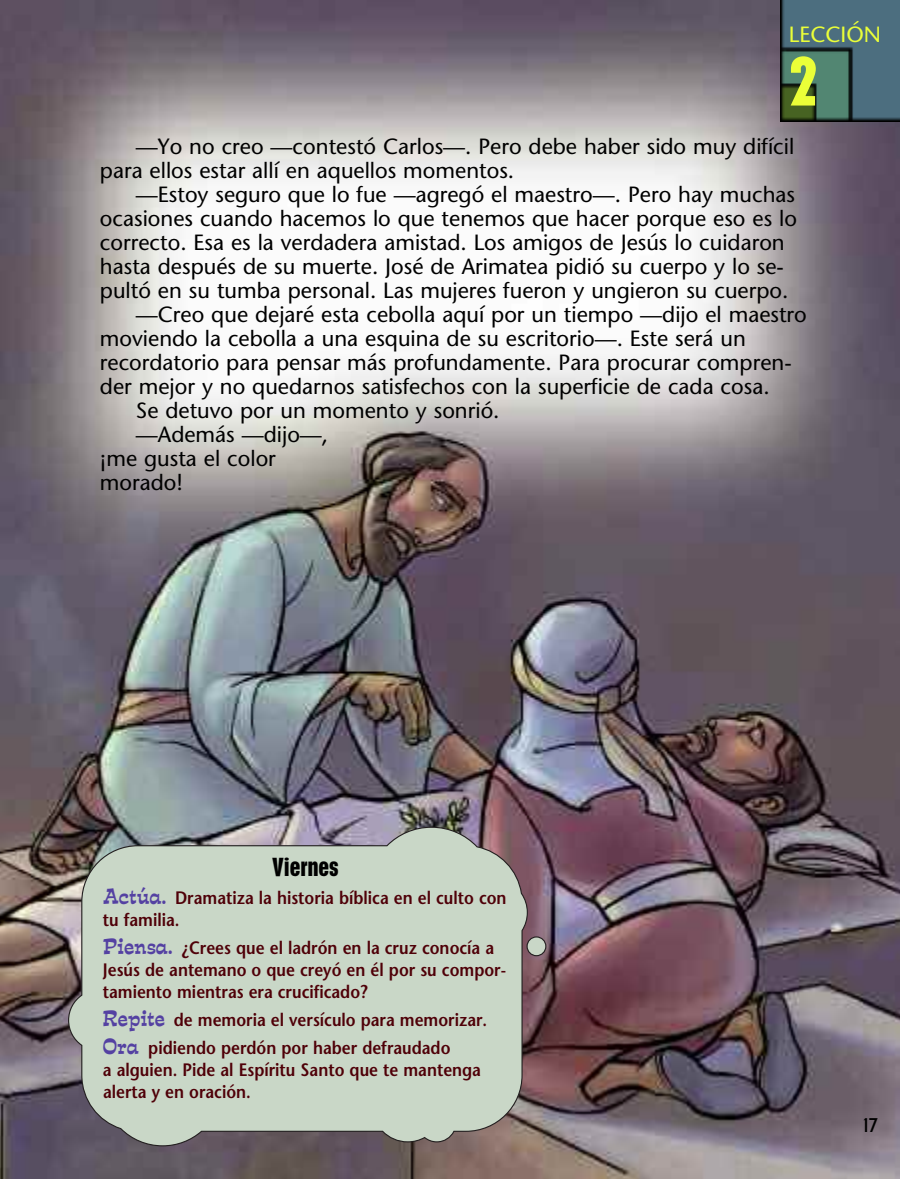
<style>
.page{position:relative;width:900px;height:1179px;background:#fff}
.page>*{position:absolute;margin:0;border:0;box-sizing:border-box;transform-origin:0 0}
.t1{font:700 condensed 64px "Placard";color:#ebff38}
.t2{font:700 condensed 24px "Placard";color:#000}
.t3{font:22px/24px "Stone Sans";color:#000}
.t4{font:22px "Stone Sans";color:#ebff38}
.t5{font:700 20px "New Garden";color:#000}
.t6{font:600 18px/22px "Stone Sans";color:#4f0008;scale:.9 1}
.s1{font-family:"Estro Font";font-weight:400;font-size:20px;color:#5441a2}
</style>
<div class="page">
<img style="left:0;top:0;width:900px;height:1179px">
<img style="left:780px;top:0;width:120px;height:122px">
<svg style="left:522px;top:808px;width:35px;height:36px"></svg>
<svg style="left:67px;top:826px;width:461px;height:321px"></svg>
<div style="left:527px;top:937px;width:19px;height:19px;background:#c9d7c7;border-radius:50%"></div>
<div style="left:527px;top:936px;width:19px;height:20px;border:1px solid #231f20;border-radius:50%"></div>
<p class="t4" style="left:789px;top:25px;width:94px">LECCIÓN</p>
<h1 class="t1" style="left:789px;top:57px;width:30px">2</h1>
<p class="t3" style="left:100px;top:137px;width:696px;text-indent:36px">—Yo no creo —contestó Carlos—. Pero debe haber sido muy difícil para ellos estar allí en aquellos momentos.</p>
<p class="t3" style="left:136px;top:185px;width:661px">—Estoy seguro que lo fue —agregó el maestro—. Pero hay muchas</p>
<p class="t3" style="left:100px;top:209px;width:699px">ocasiones cuando hacemos lo que tenemos que hacer porque eso es lo</p>
<p class="t3" style="left:100px;top:233px;width:686px">correcto. Esa es la verdadera amistad. Los amigos de Jesús lo cuidaron</p>
<p class="t3" style="left:100px;top:257px;width:686px">hasta después de su muerte. José de Arimatea pidió su cuerpo y lo se-</p>
<p class="t3" style="left:100px;top:281px;width:690px">pultó en su tumba personal. Las mujeres fueron y ungieron su cuerpo.</p>
<p class="t3" style="left:136px;top:305px;width:672px">—Creo que dejaré esta cebolla aquí por un tiempo —dijo el maestro</p>
<p class="t3" style="left:100px;top:329px;width:647px">moviendo la cebolla a una esquina de su escritorio—. Este será un</p>
<p class="t3" style="left:100px;top:353px;width:693px">recordatorio para pensar más profundamente. Para procurar compren-</p>
<p class="t3" style="left:100px;top:377px;width:671px">der mejor y no quedarnos satisfechos con la superficie de cada cosa.</p>
<p class="t3" style="left:136px;top:401px;width:365px">Se detuvo por un momento y sonrió.</p>
<p class="t3" style="left:136px;top:425px;width:194px">—Además —dijo—,</p>
<p class="t3" style="left:100px;top:449px;width:178px">¡me gusta el color</p>
<p class="t3" style="left:100px;top:473px;width:85px">morado!</p>
<p class="t2" style="left:272px;top:857px;width:68px">Viernes</p>
<p class="t6" style="left:103px;top:888px;width:450px"><span class="s1">Actúa.</span> Dramatiza la historia bíblica en el culto con tu familia.</p>
<p class="t6" style="left:103px;top:938px;width:450px"><span class="s1">Piensa.</span> ¿Crees que el ladrón en la cruz conocía a<br>Jesús de antemano o que creyó en él por su compor&shy;tamiento mientras era crucificado?</p>
<p class="t6" style="left:103px;top:1007px;width:429px;line-height:28px"><span class="s1">Repite</span> de memoria el versículo para memorizar.<br><span class="s1">Ora</span> pidiendo perdón por haber defraudado</p>
<p class="t6" style="left:103px;top:1060px;width:422px">a alguien. Pide al Espíritu Santo que te mantenga alerta y en oración.</p>
<p class="t5" style="left:863px;top:1113px;width:16px">17</p>
</div>
